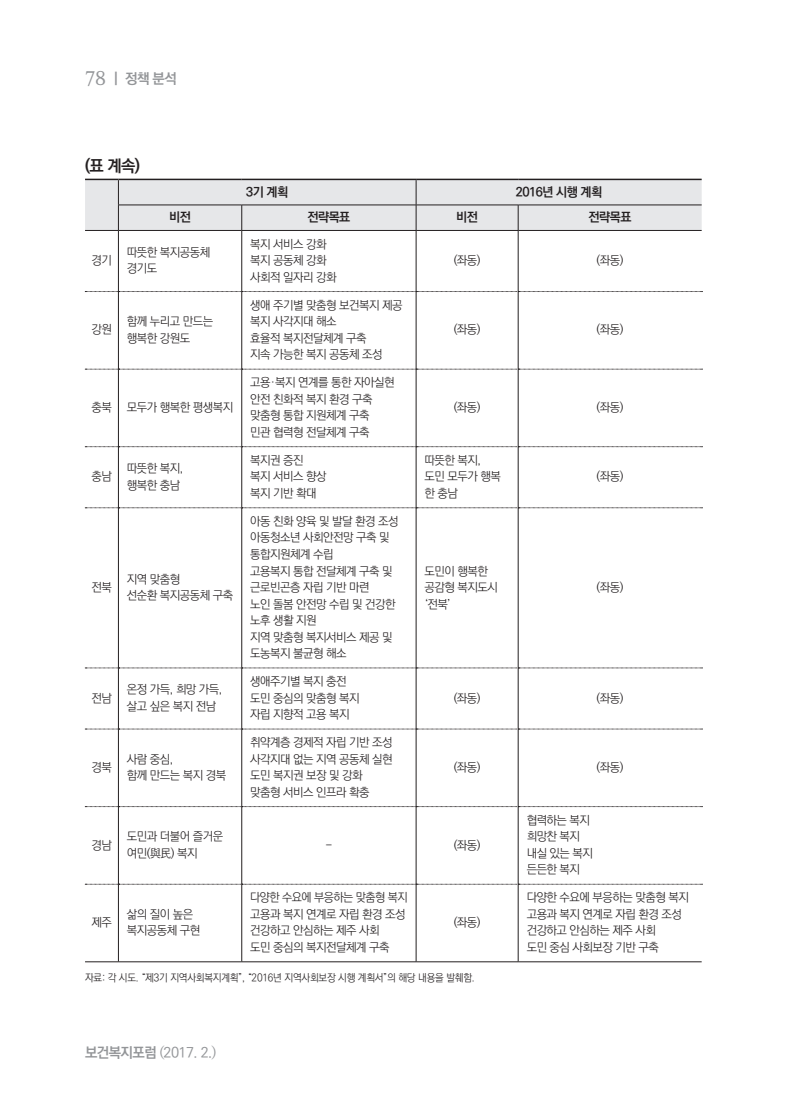
<style>
.page{position:relative;width:808px;height:1106px;background:#fff}
.page>*{position:absolute;margin:0;border:0;box-sizing:border-box;transform-origin:0 0}
._05_표_제목헤드라인{font:16.5px "Ko Pub Dotum PB";color:#231f20}
.t1{font:14.25px "Ko Pub Dotum PM";color:#939598}
.t2{font:14.25px "Ko Pub Dotum PB";color:#939598}
._05_표_내용헤드1{font:12.75px "Ko Pub Dotum PB";letter-spacing:-.04em;color:#231f20}
._05_표_내용1{font:12px/16.5px "Ko Pub Dotum PL";letter-spacing:-.04em;color:#231f20}
._05_표-각주{font:10.5px "Ko Pub Dotum PL";letter-spacing:-.02em;color:#231f20;scale:.95 1}
.s1{font-family:"Ko Pub Batang PM";font-size:18.75px}
.s2{font-family:"Ko Pub Dotum PB"}
.s3{font-family:"Ko Pub Batang PL"}
</style>
<div class="page">
<hr style="left:85px;top:961px;width:33px;height:1px;background:#231f20">
<hr style="left:118px;top:961px;width:124px;height:1px;background:#231f20">
<hr style="left:242px;top:961px;width:174px;height:1px;background:#231f20">
<hr style="left:416px;top:961px;width:102px;height:1px;background:#231f20">
<hr style="left:518px;top:961px;width:184px;height:1px;background:#231f20">
<hr style="left:85px;top:230px;width:33px;height:1px;background:#231f20">
<svg style="left:85px;top:179px;width:617px;height:51px;background:#dcdddf"></svg>
<hr style="left:118px;top:230px;width:124px;height:1px;background:#231f20">
<hr style="left:242px;top:230px;width:174px;height:1px;background:#231f20">
<hr style="left:416px;top:230px;width:102px;height:1px;background:#231f20">
<hr style="left:518px;top:230px;width:184px;height:1px;background:#231f20">
<hr style="left:118px;top:231px;width:1px;height:60px;background:#231f20">
<hr style="left:241px;top:231px;width:1px;height:60px;background:#231f20">
<hr style="left:416px;top:231px;width:1px;height:60px;background:#231f20">
<hr style="left:518px;top:231px;width:1px;height:60px;background:#231f20">
<hr style="left:118px;top:292px;width:1px;height:77px;background:#231f20">
<hr style="left:241px;top:292px;width:1px;height:77px;background:#231f20">
<hr style="left:416px;top:292px;width:1px;height:77px;background:#231f20">
<hr style="left:518px;top:292px;width:1px;height:77px;background:#231f20">
<hr style="left:118px;top:369px;width:1px;height:77px;background:#231f20">
<hr style="left:241px;top:369px;width:1px;height:77px;background:#231f20">
<hr style="left:416px;top:369px;width:1px;height:77px;background:#231f20">
<hr style="left:518px;top:369px;width:1px;height:77px;background:#231f20">
<hr style="left:118px;top:447px;width:1px;height:60px;background:#231f20">
<hr style="left:241px;top:447px;width:1px;height:60px;background:#231f20">
<hr style="left:416px;top:447px;width:1px;height:60px;background:#231f20">
<hr style="left:518px;top:447px;width:1px;height:60px;background:#231f20">
<hr style="left:118px;top:508px;width:1px;height:159px;background:#231f20">
<hr style="left:241px;top:508px;width:1px;height:159px;background:#231f20">
<hr style="left:416px;top:508px;width:1px;height:159px;background:#231f20">
<hr style="left:518px;top:508px;width:1px;height:159px;background:#231f20">
<hr style="left:118px;top:668px;width:1px;height:61px;background:#231f20">
<hr style="left:241px;top:668px;width:1px;height:61px;background:#231f20">
<hr style="left:416px;top:668px;width:1px;height:61px;background:#231f20">
<hr style="left:518px;top:668px;width:1px;height:61px;background:#231f20">
<hr style="left:118px;top:729px;width:1px;height:77px;background:#231f20">
<hr style="left:241px;top:729px;width:1px;height:77px;background:#231f20">
<hr style="left:416px;top:729px;width:1px;height:77px;background:#231f20">
<hr style="left:518px;top:729px;width:1px;height:77px;background:#231f20">
<hr style="left:118px;top:806px;width:1px;height:78px;background:#231f20">
<hr style="left:241px;top:806px;width:1px;height:78px;background:#231f20">
<hr style="left:416px;top:806px;width:1px;height:78px;background:#231f20">
<hr style="left:518px;top:806px;width:1px;height:78px;background:#231f20">
<hr style="left:118px;top:884px;width:1px;height:77px;background:#231f20">
<hr style="left:241px;top:884px;width:1px;height:77px;background:#231f20">
<hr style="left:416px;top:884px;width:1px;height:77px;background:#231f20">
<hr style="left:518px;top:884px;width:1px;height:77px;background:#231f20">
<svg style="left:85px;top:291px;width:617px;height:1px"></svg>
<svg style="left:85px;top:369px;width:617px;height:1px"></svg>
<svg style="left:85px;top:446px;width:617px;height:1px"></svg>
<svg style="left:85px;top:507px;width:617px;height:1px"></svg>
<svg style="left:85px;top:667px;width:617px;height:1px"></svg>
<svg style="left:85px;top:728px;width:617px;height:1px"></svg>
<svg style="left:85px;top:806px;width:617px;height:1px"></svg>
<svg style="left:85px;top:884px;width:617px;height:1px"></svg>
<p class="t2" style="left:85px;top:71px;width:93px"><span class="s1">78</span> | 정책 분석</p>
<p class="_05_표_제목헤드라인" style="left:85px;top:157px;width:56px">(표 계속)</p>
<p class="_05_표_내용헤드1" style="left:246px;top:185px;width:44px">3기 계획</p>
<p class="_05_표_내용헤드1" style="left:516px;top:185px;width:88px">2016년 시행 계획</p>
<p class="_05_표_내용헤드1" style="left:169px;top:211px;width:23px">비전</p>
<p class="_05_표_내용헤드1" style="left:307px;top:211px;width:44px">전략목표</p>
<p class="_05_표_내용헤드1" style="left:456px;top:211px;width:23px">비전</p>
<p class="_05_표_내용헤드1" style="left:588px;top:211px;width:44px">전략목표</p>
<p class="_05_표_내용1" style="left:91px;top:253px;width:22px">경기</p>
<p class="_05_표_내용1" style="left:127px;top:244px;width:85px">따뜻한 복지공동체</p>
<p class="_05_표_내용1" style="left:127px;top:261px;width:32px">경기도</p>
<p class="_05_표_내용1" style="left:91px;top:322px;width:22px">강원</p>
<p class="_05_표_내용1" style="left:127px;top:314px;width:88px">함께 누리고 만드는</p>
<p class="_05_표_내용1" style="left:127px;top:330px;width:65px">행복한 강원도</p>
<p class="_05_표_내용1" style="left:91px;top:399px;width:22px">충북</p>
<p class="_05_표_내용1" style="left:127px;top:399px;width:108px">모두가 행복한 평생복지</p>
<p class="_05_표_내용1" style="left:91px;top:469px;width:22px">충남</p>
<p class="_05_표_내용1" style="left:127px;top:460px;width:58px">따뜻한 복지,</p>
<p class="_05_표_내용1" style="left:127px;top:477px;width:55px">행복한 충남</p>
<p class="_05_표_내용1" style="left:91px;top:579px;width:22px">전북</p>
<p class="_05_표_내용1" style="left:127px;top:571px;width:55px">지역 맞춤형</p>
<p class="_05_표_내용1" style="left:127px;top:588px;width:108px">선순환 복지공동체 구축</p>
<p class="_05_표_내용1" style="left:91px;top:690px;width:22px">전남</p>
<p class="_05_표_내용1" style="left:127px;top:682px;width:97px">온정 가득, 희망 가득,</p>
<p class="_05_표_내용1" style="left:127px;top:698px;width:91px">살고 싶은 복지 전남</p>
<p class="_05_표_내용1" style="left:91px;top:759px;width:22px">경북</p>
<p class="_05_표_내용1" style="left:127px;top:751px;width:48px">사람 중심,</p>
<p class="_05_표_내용1" style="left:127px;top:767px;width:101px">함께 만드는 복지 경북</p>
<p class="_05_표_내용1" style="left:91px;top:837px;width:22px">경남</p>
<p class="_05_표_내용1" style="left:127px;top:828px;width:98px">도민과 더불어 즐거운 여민(與民) 복지</p>
<p class="_05_표_내용1" style="left:91px;top:914px;width:22px">제주</p>
<p class="_05_표_내용1" style="left:127px;top:906px;width:68px">삶의 질이 높은</p>
<p class="_05_표_내용1" style="left:127px;top:923px;width:75px">복지공동체 구현</p>
<p class="_05_표_내용1" style="left:250px;top:236px;width:78px">복지 서비스 강화</p>
<p class="_05_표_내용1" style="left:250px;top:253px;width:78px">복지 공동체 강화</p>
<p class="_05_표_내용1" style="left:250px;top:269px;width:88px">사회적 일자리 강화</p>
<p class="_05_표_내용1" style="left:250px;top:297px;width:154px">생애 주기별 맞춤형 보건복지 제공</p>
<p class="_05_표_내용1" style="left:250px;top:314px;width:88px">복지 사각지대 해소</p>
<p class="_05_표_내용1" style="left:250px;top:330px;width:118px">효율적 복지전달체계 구축</p>
<p class="_05_표_내용1" style="left:250px;top:347px;width:134px">지속 가능한 복지 공동체 조성</p>
<p class="_05_표_내용1" style="left:250px;top:375px;width:146px">고용·복지 연계를 통한 자아실현</p>
<p class="_05_표_내용1" style="left:250px;top:391px;width:124px">안전 친화적 복지 환경 구축</p>
<p class="_05_표_내용1" style="left:250px;top:408px;width:121px">맞춤형 통합 지원체계 구축</p>
<p class="_05_표_내용1" style="left:250px;top:424px;width:121px">민관 협력형 전달체계 구축</p>
<p class="_05_표_내용1" style="left:250px;top:452px;width:55px">복지권 증진</p>
<p class="_05_표_내용1" style="left:250px;top:469px;width:78px">복지 서비스 향상</p>
<p class="_05_표_내용1" style="left:250px;top:485px;width:68px">복지 기반 확대</p>
<p class="_05_표_내용1" style="left:250px;top:513px;width:150px">아동 친화 양육 및 발달 환경 조성</p>
<p class="_05_표_내용1" style="left:250px;top:530px;width:141px">아동청소년 사회안전망 구축 및 통합지원체계 수립</p>
<p class="_05_표_내용1" style="left:250px;top:563px;width:144px">고용복지 통합 전달체계 구축 및 근로빈곤층 자립 기반 마련</p>
<p class="_05_표_내용1" style="left:250px;top:596px;width:147px">노인 돌봄 안전망 수립 및 건강한 노후 생활 지원</p>
<p class="_05_표_내용1" style="left:250px;top:629px;width:144px">지역 맞춤형 복지서비스 제공 및 도농복지 불균형 해소</p>
<p class="_05_표_내용1" style="left:250px;top:673px;width:98px">생애주기별 복지 충전</p>
<p class="_05_표_내용1" style="left:250px;top:690px;width:111px">도민 중심의 맞춤형 복지</p>
<p class="_05_표_내용1" style="left:250px;top:706px;width:101px">자립 지향적 고용 복지</p>
<p class="_05_표_내용1" style="left:250px;top:734px;width:144px">취약계층 경제적 자립 기반 조성</p>
<p class="_05_표_내용1" style="left:250px;top:751px;width:144px">사각지대 없는 지역 공동체 실현</p>
<p class="_05_표_내용1" style="left:250px;top:767px;width:114px">도민 복지권 보장 및 강화</p>
<p class="_05_표_내용1" style="left:250px;top:784px;width:121px">맞춤형 서비스 인프라 확충</p>
<p class="_05_표_내용1" style="left:454px;top:253px;width:28px">(좌동)</p>
<p class="_05_표_내용1" style="left:596px;top:253px;width:28px">(좌동)</p>
<p class="_05_표_내용1" style="left:454px;top:322px;width:28px">(좌동)</p>
<p class="_05_표_내용1" style="left:596px;top:322px;width:28px">(좌동)</p>
<p class="_05_표_내용1" style="left:454px;top:399px;width:28px">(좌동)</p>
<p class="_05_표_내용1" style="left:596px;top:399px;width:28px">(좌동)</p>
<p class="_05_표_내용1" style="left:425px;top:452px;width:58px">따뜻한 복지,</p>
<p class="_05_표_내용1" style="left:425px;top:469px;width:78px">도민 모두가 행복 한 충남</p>
<p class="_05_표_내용1" style="left:596px;top:469px;width:28px">(좌동)</p>
<p class="_05_표_내용1" style="left:425px;top:563px;width:65px">도민이 행복한</p>
<p class="_05_표_내용1" style="left:425px;top:579px;width:75px">공감형 복지도시 ‘전북’</p>
<p class="_05_표_내용1" style="left:596px;top:579px;width:28px">(좌동)</p>
<p class="_05_표_내용1" style="left:454px;top:690px;width:28px">(좌동)</p>
<p class="_05_표_내용1" style="left:596px;top:690px;width:28px">(좌동)</p>
<p class="_05_표_내용1" style="left:454px;top:759px;width:28px">(좌동)</p>
<p class="_05_표_내용1" style="left:596px;top:759px;width:28px">(좌동)</p>
<p class="_05_표_내용1" style="left:325px;top:837px;width:8px">-</p>
<p class="_05_표_내용1" style="left:454px;top:837px;width:28px">(좌동)</p>
<p class="_05_표_내용1" style="left:250px;top:890px;width:159px">다양한 수요에 부응하는 맞춤형 복지</p>
<p class="_05_표_내용1" style="left:250px;top:906px;width:157px">고용과 복지 연계로 자립 환경 조성</p>
<p class="_05_표_내용1" style="left:250px;top:923px;width:131px">건강하고 안심하는 제주 사회</p>
<p class="_05_표_내용1" style="left:250px;top:939px;width:141px">도민 중심의 복지전달체계 구축</p>
<p class="_05_표_내용1" style="left:454px;top:914px;width:28px">(좌동)</p>
<p class="_05_표_내용1" style="left:527px;top:812px;width:65px">협력하는 복지</p>
<p class="_05_표_내용1" style="left:527px;top:828px;width:55px">희망찬 복지</p>
<p class="_05_표_내용1" style="left:527px;top:845px;width:68px">내실 있는 복지</p>
<p class="_05_표_내용1" style="left:527px;top:861px;width:55px">든든한 복지</p>
<p class="_05_표_내용1" style="left:527px;top:890px;width:164px">다양한 수요에 부응하는 맞춤형 복지</p>
<p class="_05_표_내용1" style="left:527px;top:906px;width:157px">고용과 복지 연계로 자립 환경 조성</p>
<p class="_05_표_내용1" style="left:527px;top:923px;width:131px">건강하고 안심하는 제주 사회</p>
<p class="_05_표_내용1" style="left:527px;top:939px;width:134px">도민 중심 사회보장 기반 구축</p>
<p class="_05_표-각주" style="left:85px;top:972px;width:412px">자료: 각 시도. “제3기 지역사회복지계획”, “2016년 지역사회보장 시행 계획서”의 해당 내용을 발췌함.</p>
<p class="t1" style="left:85px;top:1045px;width:133px"><span class="s2">보건복지포럼</span> <span class="s3">(</span>2017. 2.<span class="s3">)</span></p>
</div>
